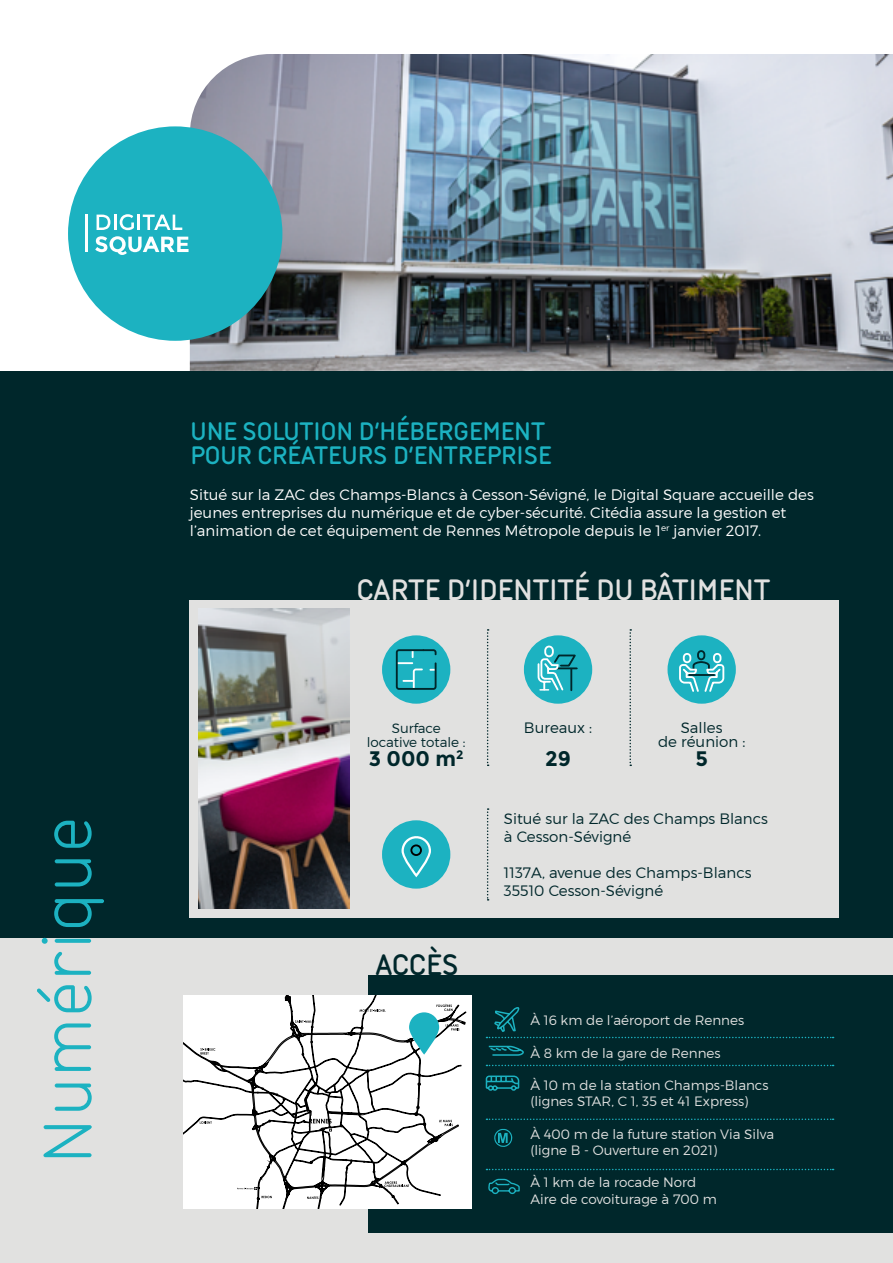
<style>
.page{position:relative;width:893px;height:1263px;background:#fff}
.page>*{position:absolute;margin:0;border:0;box-sizing:border-box;transform-origin:0 0}
.t1{font:72px "Citedia";color:#1cb2c1}
.t2{font:700 31.5px "Citedia";letter-spacing:-.05em;color:#e1e1e0}
.t3{font:700 31.5px "Citedia";letter-spacing:-.05em;color:#00272b}
.t4{font:700 27px/24px "Citedia";letter-spacing:-.05em;color:#1cb2c1}
.t5{font:700 21px "Montserrat";color:#00272b}
.t6{font:300 15px/18px "Montserrat";color:#fff}
.t7{font:300 15px/18px "Montserrat";color:#00272b}
.t8{font:300 13.5px/16.2px "Montserrat";color:#e1e1e0}
.t9{font:300 13.5px/13.5px "Montserrat";color:#00272b;text-align:center}
</style>
<div class="page">
<img style="left:190px;top:54px;width:703px;height:317px">
<div style="left:0;top:371px;width:893px;height:568px;background:#00272b"></div>
<div style="left:0;top:939px;width:893px;height:324px;background:#e1e1e0"></div>
<div style="left:190px;top:600px;width:649px;height:317px;background:#e1e1e0"></div>
<img style="left:198px;top:608px;width:151px;height:301px">
<svg style="left:487px;top:629px;width:2px;height:137px"></svg>
<svg style="left:487px;top:808px;width:2px;height:92px"></svg>
<svg style="left:629px;top:629px;width:2px;height:137px"></svg>
<div style="left:382px;top:635px;width:68px;height:69px;background:#1cb2c1;border-radius:50%"></div>
<svg style="left:396px;top:649px;width:41px;height:41px"></svg>
<div style="left:524px;top:635px;width:68px;height:69px;background:#1cb2c1;border-radius:50%"></div>
<svg style="left:537px;top:645px;width:41px;height:46px"></svg>
<div style="left:667px;top:635px;width:69px;height:69px;background:#1cb2c1;border-radius:50%"></div>
<svg style="left:679px;top:650px;width:46px;height:42px"></svg>
<hr style="left:689px;top:674px;width:25px;height:2px;background:#00272b">
<div style="left:382px;top:820px;width:68px;height:69px;background:#1cb2c1;border-radius:50%"></div>
<div style="left:401px;top:836px;width:30px;height:41px;border:2px solid #fff;border-radius:14px"></div>
<div style="left:410px;top:844px;width:12px;height:12px;border:2px solid #000;border-radius:50%"></div>
<div style="left:368px;top:975px;width:525px;height:257px;background:#00272b"></div>
<svg style="left:486px;top:1007px;width:348px;height:31px"></svg>
<svg style="left:486px;top:1065px;width:348px;height:1px"></svg>
<svg style="left:486px;top:1118px;width:348px;height:2px"></svg>
<svg style="left:486px;top:1169px;width:348px;height:1px"></svg>
<svg style="left:494px;top:1129px;width:18px;height:18px"></svg>
<svg style="left:488px;top:1045px;width:36px;height:11px"></svg>
<svg style="left:485px;top:1075px;width:35px;height:16px"></svg>
<svg style="left:488px;top:1178px;width:32px;height:17px"></svg>
<div style="left:184px;top:996px;width:288px;height:213px;background:#fff"></div>
<svg style="left:184px;top:996px;width:282px;height:213px"></svg>
<svg style="left:237px;top:1187px;width:20px;height:3px"></svg>
<svg style="left:262px;top:1196px;width:10px;height:2px"></svg>
<svg style="left:307px;top:1196px;width:11px;height:3px"></svg>
<svg style="left:200px;top:1121px;width:12px;height:3px"></svg>
<svg style="left:295px;top:1020px;width:19px;height:3px"></svg>
<svg style="left:446px;top:1024px;width:13px;height:6px"></svg>
<svg style="left:436px;top:1004px;width:17px;height:7px"></svg>
<svg style="left:384px;top:1181px;width:25px;height:6px"></svg>
<svg style="left:439px;top:1120px;width:14px;height:6px"></svg>
<svg style="left:360px;top:1009px;width:26px;height:3px"></svg>
<svg style="left:200px;top:1048px;width:15px;height:6px"></svg>
<svg style="left:309px;top:1119px;width:23px;height:12px"></svg>
<svg style="left:409px;top:1012px;width:30px;height:42px"></svg>
<div style="left:68px;top:126px;width:214px;height:215px;background:#1cb2c1;border-radius:50%"></div>
<hr style="left:85px;top:215px;width:3px;height:37px;background:#fff">
<svg style="left:97px;top:214px;width:37px;height:16px"></svg>
<hr style="left:137px;top:215px;width:3px;height:15px;background:#fff">
<svg style="left:143px;top:215px;width:39px;height:15px"></svg>
<svg style="left:95px;top:236px;width:94px;height:19px"></svg>
<h1 class="t1" style="left:26px;top:1165px;width:351px;rotate:-90deg">Numérique</h1>
<h3 class="t4" style="left:190px;top:419px;width:364px">UNE SOLUTION D’HÉBERGEMENT<br>POUR CRÉATEURS D’ENTREPRISE</h3>
<p class="t6" style="left:190px;top:486px;width:625px">Situé sur la ZAC des Champs-Blancs à Cesson-Sévigné, le Digital Square accueille des jeunes entreprises du numérique et de cyber-sécurité. Citédia assure la gestion et l’animation de cet équipement de Rennes Métropole depuis le 1<sup>er</sup> janvier 2017.</p>
<h2 class="t2" style="left:356px;top:571px;width:417px">CARTE D’IDENTITÉ DU BÂTIMENT</h2>
<p class="t9" style="left:367px;top:721px;width:100px">Surface locative totale :</p>
<h3 class="t5" style="left:369px;top:746px;width:97px">3 000 m<sup>2</sup></h3>
<h2 class="t3" style="left:375px;top:946px;width:86px">ACCÈS</h2>
<p class="t7" style="left:524px;top:718px;width:70px">Bureaux :</p>
<h3 class="t5" style="left:545px;top:746px;width:27px">29</h3>
<p class="t7" style="left:658px;top:721px;width:89px;line-height:13.5px;text-align:center">Salles<br>de réunion :</p>
<h3 class="t5" style="left:695px;top:746px;width:14px">5</h3>
<p class="t7" style="left:504px;top:809px;width:266px">Situé sur la ZAC des Champs Blancs à Cesson-Sévigné</p>
<p class="t7" style="left:504px;top:863px;width:249px">1137A, avenue des Champs-Blancs<br>35510 Cesson-Sévigné</p>
<p class="t8" style="left:530px;top:1012px;width:215px">À 16 km de l’aéroport de Rennes</p>
<p class="t8" style="left:530px;top:1045px;width:192px">À 8 km de la gare de Rennes</p>
<p class="t8" style="left:530px;top:1077px;width:240px">À 10 m de la station Champs-Blancs (lignes STAR, C 1, 35 et 41 Express)</p>
<p class="t8" style="left:530px;top:1126px;width:245px">À 400 m de la future station Via Silva (ligne B - Ouverture en 2021)</p>
<p class="t8" style="left:530px;top:1174px;width:188px">À 1 km de la rocade Nord<br>Aire de covoiturage à 700 m</p>
</div>
